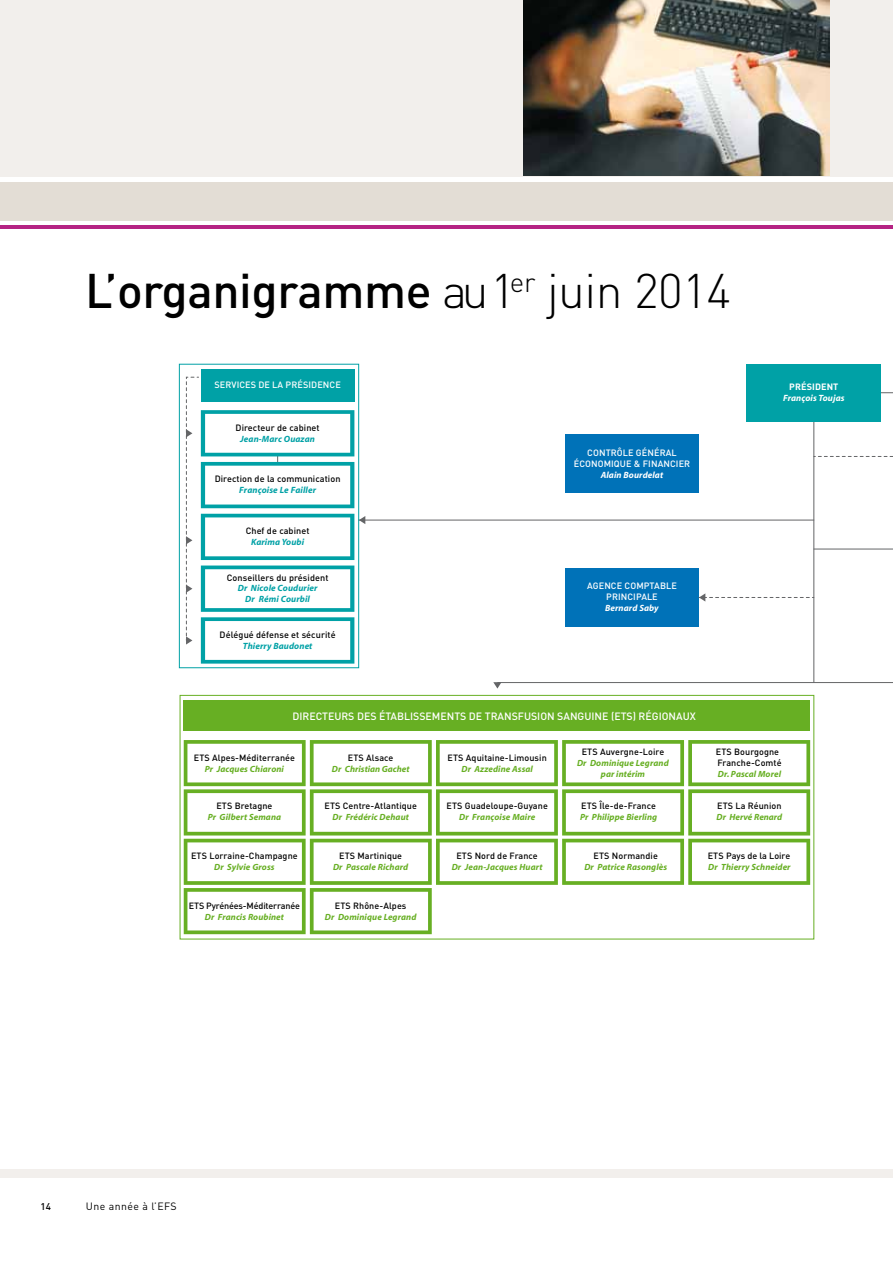
<style>
.page{position:relative;width:893px;height:1263px;background:#fff}
.page>*{position:absolute;margin:0;border:0;box-sizing:border-box;transform-origin:0 0}
.t1{font:500 48px "DIN";letter-spacing:-.01em;color:#000}
.t2{font:500 10.5px "DIN";color:#fff}
.t3{font:10.5px "DIN Regular Alternate";letter-spacing:.04em;color:#000}
.t4{font:500 9.75px "DIN";color:#000}
.t5{font:500 9.15px "DIN";letter-spacing:.01em;color:#000}
.t6{font:italic 700 9.15px/10.9px "Myriad";letter-spacing:.01em;color:#00a1a6;text-align:center}
.t7{font:500 9.15px/10.9px "DIN";letter-spacing:.01em;color:#fff;text-align:center}
.t8{font:italic 700 9.15px "Myriad";letter-spacing:.01em;color:#fff}
.t9{font:700 9.15px "DIN";letter-spacing:.01em;color:#fff}
.t10{font:italic 700 9px/10.8px "Myriad";letter-spacing:.01em;color:#67af23;text-align:center}
.t11{font:500 9px/10.8px "DIN";letter-spacing:.01em;color:#000}
.t12{font:500 9px "DIN";letter-spacing:-.015em;color:#000}
.s1{font-weight:300}
</style>
<div class="page">
<hr style="left:0;top:225px;width:893px;height:4px;background:#b52383">
<div style="left:0;top:183px;width:893px;height:38px;background:#e3ddd5"></div>
<div style="left:0;top:0;width:893px;height:176px;background:#f2efec"></div>
<div style="left:0;top:1169px;width:893px;height:9px;background:#f2efec"></div>
<img style="left:524px;top:0;width:306px;height:175px">
<hr style="left:848px;top:392px;width:45px;height:1px;background:#646567">
<hr style="left:814px;top:549px;width:79px;height:1px;background:#646567">
<hr style="left:813px;top:415px;width:1px;height:267px;background:#646567">
<div style="left:746px;top:364px;width:135px;height:57px;background:#00a1a6"></div>
<div style="left:565px;top:568px;width:134px;height:59px;background:#0072b8"></div>
<div style="left:565px;top:434px;width:134px;height:59px;background:#0072b8"></div>
<hr style="left:498px;top:682px;width:395px;height:1px;background:#646567">
<svg style="left:493px;top:682px;width:8px;height:7px"></svg>
<svg style="left:814px;top:456px;width:79px;height:1px"></svg>
<hr style="left:359px;top:520px;width:455px;height:1px;background:#646567">
<svg style="left:699px;top:593px;width:115px;height:9px"></svg>
<div style="left:201px;top:369px;width:153px;height:32px;background:#00a1a6"></div>
<svg style="left:186px;top:376px;width:179px;height:288px"></svg>
<div style="left:179px;top:364px;width:180px;height:304px;border:1px solid #00a1a6"></div>
<svg style="left:184px;top:740px;width:626px;height:194px"></svg>
<div style="left:184px;top:700px;width:626px;height:30px;background:#67af23"></div>
<div style="left:180px;top:695px;width:634px;height:244px;border:1px solid #67af23"></div>
<h1 class="t1" style="left:85px;top:260px;width:648px">L’organigramme <span class="s1">au 1</span><sup>er</sup> <span class="s1">juin 2014</span></h1>
<p class="t7" style="left:214px;top:379px;width:128px">SERVICES DE LA PRÉSIDENCE</p>
<p class="t5" style="left:236px;top:421px;width:86px">Directeur de cabinet</p>
<p class="t6" style="left:240px;top:433px;width:76px">Jean-Marc Ouazan</p>
<p class="t5" style="left:215px;top:473px;width:127px">Direction de la communication</p>
<p class="t6" style="left:239px;top:485px;width:78px">Françoise Le Failler</p>
<p class="t5" style="left:246px;top:525px;width:65px">Chef de cabinet</p>
<p class="t6" style="left:251px;top:537px;width:55px">Karima Youbi</p>
<p class="t5" style="left:227px;top:571px;width:103px">Conseillers du président</p>
<p class="t6" style="left:238px;top:583px;width:81px">Dr Nicole Coudurier<br>Dr Rémi Courbil</p>
<p class="t5" style="left:220px;top:629px;width:118px">Délégué défense et sécurité</p>
<p class="t6" style="left:243px;top:640px;width:71px">Thierry Baudonet</p>
<p class="t7" style="left:574px;top:447px;width:118px">CONTRÔLE GÉNÉRAL<br>ÉCONOMIQUE &amp; FINANCIER</p>
<p class="t8" style="left:601px;top:470px;width:64px">Alain Bourdelat</p>
<p class="t7" style="left:587px;top:580px;width:91px">AGENCE COMPTABLE<br>PRINCIPALE</p>
<p class="t8" style="left:605px;top:603px;width:55px">Bernard Saby</p>
<p class="t2" style="left:292px;top:710px;width:405px">DIRECTEURS DES ÉTABLISSEMENTS DE TRANSFUSION SANGUINE (ETS) RÉGIONAUX</p>
<p class="t9" style="left:789px;top:381px;width:51px">PRÉSIDENT</p>
<p class="t8" style="left:783px;top:394px;width:63px">François Toujas</p>
<p class="t11" style="left:194px;top:752px;width:103px">ETS Alpes-Méditerranée</p>
<p class="t10" style="left:205px;top:764px;width:81px">Pr Jacques Chiaroni</p>
<p class="t11" style="left:216px;top:800px;width:58px">ETS Bretagne</p>
<p class="t10" style="left:208px;top:811px;width:75px">Pr Gilbert Semana</p>
<p class="t11" style="left:191px;top:850px;width:108px">ETS Lorraine-Champagne</p>
<p class="t10" style="left:214px;top:862px;width:62px">Dr Sylvie Gross</p>
<p class="t12" style="left:189px;top:900px;width:113px">ETS Pyrénées-Méditerranée</p>
<p class="t10" style="left:205px;top:912px;width:81px">Dr Francis Roubinet</p>
<p class="t11" style="left:348px;top:752px;width:47px">ETS Alsace</p>
<p class="t10" style="left:332px;top:764px;width:79px">Dr Christian Gachet</p>
<p class="t11" style="left:325px;top:800px;width:94px">ETS Centre-Atlantique</p>
<p class="t10" style="left:333px;top:811px;width:78px">Dr Frédéric Dehaut</p>
<p class="t11" style="left:339px;top:850px;width:64px">ETS Martinique</p>
<p class="t10" style="left:333px;top:862px;width:77px">Dr Pascale Richard</p>
<p class="t11" style="left:335px;top:900px;width:73px">ETS Rhône-Alpes</p>
<p class="t10" style="left:325px;top:912px;width:93px">Dr Dominique Legrand</p>
<p class="t11" style="left:448px;top:752px;width:101px">ETS Aquitaine-Limousin</p>
<p class="t10" style="left:461px;top:764px;width:73px">Dr Azzedine Assal</p>
<p class="t11" style="left:447px;top:800px;width:103px">ETS Guadeloupe-Guyane</p>
<p class="t10" style="left:459px;top:811px;width:78px">Dr Françoise Maire</p>
<p class="t11" style="left:456px;top:850px;width:83px">ETS Nord de France</p>
<p class="t10" style="left:452px;top:862px;width:92px">Dr Jean-Jacques Huart</p>
<p class="t11" style="left:582px;top:746px;width:84px">ETS Auvergne-Loire</p>
<p class="t10" style="left:577px;top:758px;width:93px">Dr Dominique Legrand par intérim</p>
<p class="t11" style="left:581px;top:800px;width:76px">ETS Île-de-France</p>
<p class="t10" style="left:580px;top:812px;width:79px">Pr Philippe Bierling</p>
<p class="t11" style="left:594px;top:850px;width:66px">ETS Normandie</p>
<p class="t10" style="left:584px;top:862px;width:84px">Dr Patrice Rasonglès</p>
<p class="t11" style="left:716px;top:746px;width:67px">ETS Bourgogne<br>Franche-Comté</p>
<p class="t10" style="left:718px;top:769px;width:65px">Dr. Pascal Morel</p>
<p class="t11" style="left:717px;top:800px;width:66px">ETS La Réunion</p>
<p class="t10" style="left:717px;top:811px;width:67px">Dr Hervé Renard</p>
<p class="t11" style="left:708px;top:850px;width:84px">ETS Pays de la Loire</p>
<p class="t10" style="left:708px;top:862px;width:84px">Dr Thierry Schneider</p>
<p class="t4" style="left:40px;top:1200px;width:12px">14</p>
<p class="t3" style="left:86px;top:1200px;width:92px">Une année à l’efs</p>
</div>
